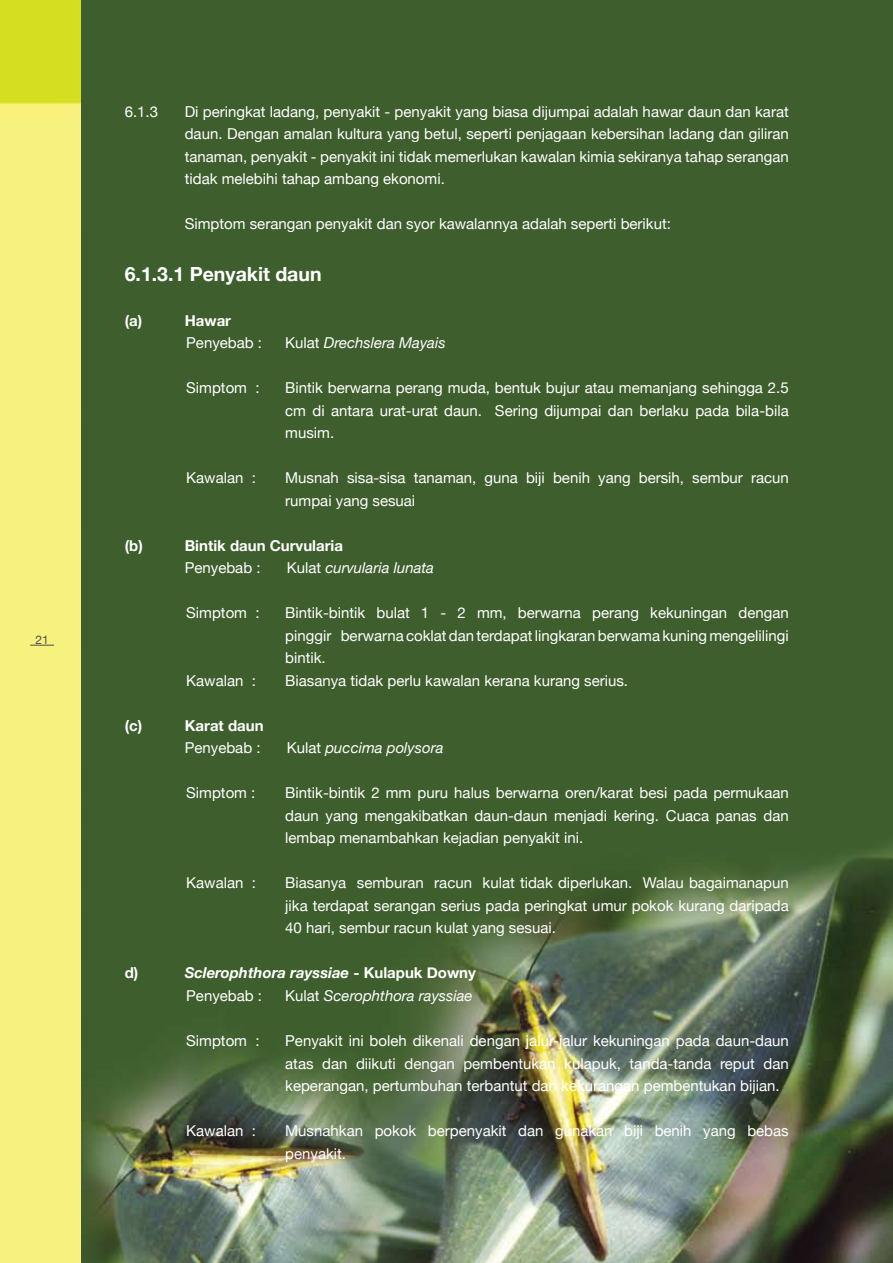
<style>
.page{position:relative;width:893px;height:1263px;background:#fff}
.page>*{position:absolute;margin:0;border:0;box-sizing:border-box;transform-origin:0 0}
.t1{font:700 19.5px "Helvetica Neue";color:#fff}
.t2{font:15px/22.5px "Helvetica Neue";color:#fff;text-align:justify}
.t3{font:italic 15px "Helvetica Neue";color:#fff}
.t4{font:700 15px "Helvetica Neue";color:#fff}
.t5{font:italic 700 15px/22.5px "Helvetica Neue";color:#fff}
.t6{font:12px "Helvetica Neue";color:#4d4d4f}
.s1{font-style:normal}
.s2{font-weight:400;font-style:normal}
</style>
<div class="page">
<img style="left:0;top:0;width:81px;height:1263px">
<img style="left:81px;top:0;width:812px;height:1263px">
<svg style="left:30px;top:645px;width:24px;height:1px"></svg>
<p class="t6" style="left:36px;top:633px;width:15px">21</p>
<p class="t2" style="left:125px;top:100px;width:35px">6.1.3</p>
<p class="t2" style="left:185px;top:100px;width:606px">Di peringkat ladang, penyakit - penyakit yang biasa dijumpai adalah hawar daun dan karat daun. Dengan amalan kultura yang betul, seperti penjagaan kebersihan ladang dan giliran tanaman, penyakit - penyakit ini tidak memerlukan kawalan kimia sekiranya tahap serangan tidak melebihi tahap ambang ekonomi.</p>
<p class="t2" style="left:185px;top:212px;width:488px">Simptom serangan penyakit dan syor kawalannya adalah seperti berikut:</p>
<h1 class="t1" style="left:125px;top:262px;width:198px">6.1.3.1 Penyakit daun</h1>
<p class="t4" style="left:125px;top:311px;width:19px">(a)</p>
<p class="t4" style="left:185px;top:311px;width:48px">Hawar</p>
<p class="t2" style="left:186px;top:332px;width:77px">Penyebab :</p>
<p class="t3" style="left:285px;top:334px;width:162px"><span class="s1">Kulat</span> Drechslera Mayais</p>
<p class="t2" style="left:186px;top:377px;width:75px">Simptom :</p>
<p class="t2" style="left:285px;top:377px;width:505px">Bintik berwarna perang muda, bentuk bujur atau memanjang sehingga 2.5 cm di antara urat-urat daun. Sering dijumpai dan berlaku pada bila-bila musim.</p>
<p class="t2" style="left:186px;top:467px;width:71px">Kawalan :</p>
<p class="t2" style="left:285px;top:467px;width:505px">Musnah sisa-sisa tanaman, guna biji benih yang bersih, sembur racun rumpai yang sesuai</p>
<p class="t4" style="left:125px;top:536px;width:20px">(b)</p>
<p class="t4" style="left:185px;top:536px;width:160px">Bintik daun Curvularia</p>
<p class="t2" style="left:185px;top:557px;width:77px">Penyebab :</p>
<p class="t3" style="left:287px;top:559px;width:149px"><span class="s1">Kulat</span> curvularia lunata</p>
<p class="t2" style="left:186px;top:602px;width:75px">Simptom :</p>
<p class="t2" style="left:285px;top:602px;width:505px">Bintik-bintik bulat 1 - 2 mm, berwarna perang kekuningan dengan pinggir berwarna coklat dan terdapat lingkaran berwama kuning mengelilingi bintik.</p>
<p class="t2" style="left:186px;top:669px;width:71px">Kawalan :</p>
<p class="t2" style="left:285px;top:669px;width:344px">Biasanya tidak perlu kawalan kerana kurang serius.</p>
<p class="t4" style="left:125px;top:716px;width:19px">(c)</p>
<p class="t4" style="left:185px;top:716px;width:80px">Karat daun</p>
<p class="t2" style="left:185px;top:737px;width:77px">Penyebab :</p>
<p class="t3" style="left:287px;top:739px;width:158px"><span class="s1">Kulat</span> puccima polysora</p>
<p class="t2" style="left:186px;top:782px;width:71px">Simptom :</p>
<p class="t2" style="left:285px;top:782px;width:505px">Bintik-bintik 2 mm puru halus berwarna oren/karat besi pada permukaan daun yang mengakibatkan daun-daun menjadi kering. Cuaca panas dan lembap menambahkan kejadian penyakit ini.</p>
<p class="t2" style="left:186px;top:872px;width:71px">Kawalan :</p>
<p class="t2" style="left:285px;top:872px;width:505px">Biasanya semburan racun kulat tidak diperlukan. Walau bagaimanapun jika terdapat serangan serius pada peringkat umur pokok kurang daripada 40 hari, sembur racun kulat yang sesuai.</p>
<p class="t4" style="left:125px;top:964px;width:15px">d)</p>
<p class="t5" style="left:185px;top:961px;width:293px">Sclerophthora rayssiae <span class="s1">- Kulapuk Downy<br></span><span class="s2">Penyebab :</span></p>
<p class="t3" style="left:285px;top:987px;width:189px"><span class="s1">Kulat</span> Scerophthora rayssiae</p>
<p class="t2" style="left:186px;top:1029px;width:75px">Simptom :</p>
<p class="t2" style="left:285px;top:1029px;width:505px">Penyakit ini boleh dikenali dengan jalur-jalur kekuningan pada daun-daun atas dan diikuti dengan pembentukan kulapuk, tanda-tanda reput dan keperangan, pertumbuhan terbantut dan kekurangan pembentukan bijian.</p>
<p class="t2" style="left:186px;top:1119px;width:71px">Kawalan :</p>
<p class="t2" style="left:285px;top:1119px;width:505px">Musnahkan pokok berpenyakit dan gunakan biji benih yang bebas penyakit.</p>
</div>
